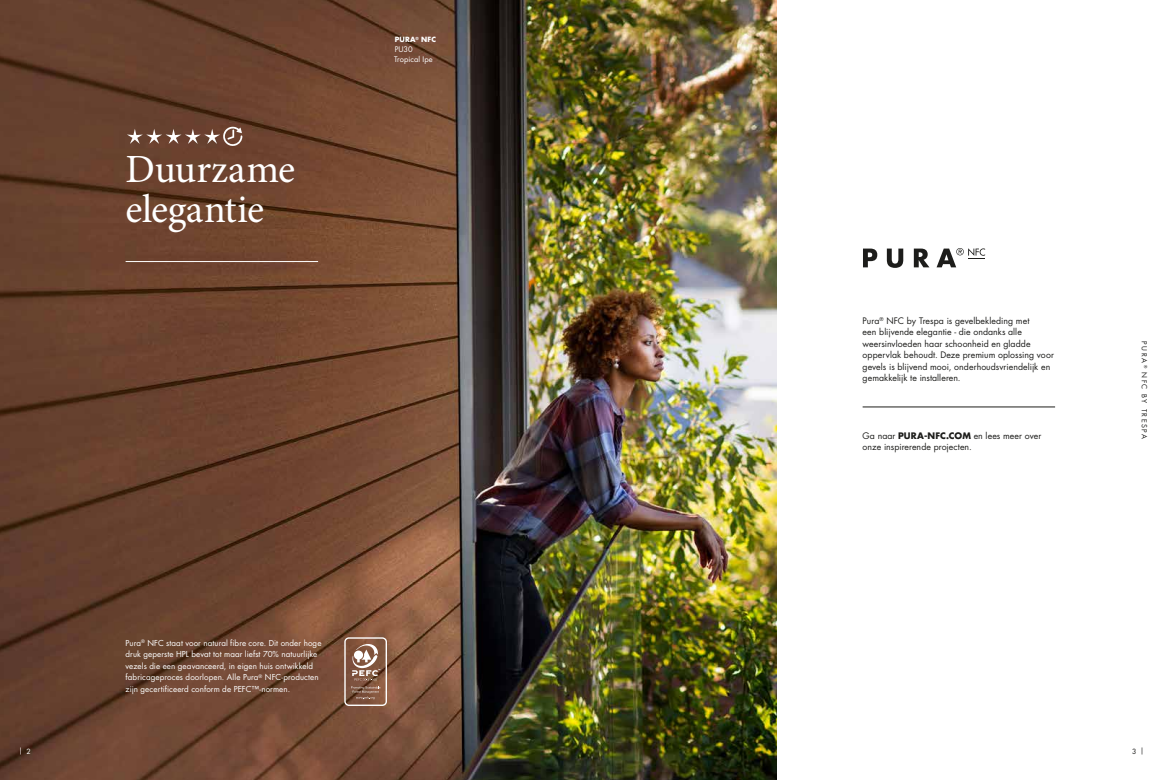
<style>
.page{position:relative;width:1163px;height:780px;background:#fff}
.page>*{position:absolute;margin:0;border:0;box-sizing:border-box;transform-origin:0 0}
.t1{font:40px/40px "Minion Pro";letter-spacing:-.01em;color:#fff}
.t2{font:8.8px/11.5px "Futura Std";letter-spacing:.005em;color:#1d1d1b}
.t3{font:8px/11.5px "Futura Std";letter-spacing:.01em;color:#fff}
.t4{font:7.5px/10px "Futura Std";letter-spacing:.005em;color:#fff}
.t5{font:7px "Futura Std";letter-spacing:.21em;color:#1d1d1b}
.t6{font:700 7px "Futura Std";letter-spacing:.02em;color:#fff}
.t7{font:7px "Futura Std";color:#fff}
.s1{font-weight:700}
</style>
<div class="page">
<img style="left:0;top:0;width:775px;height:780px">
<hr style="left:862px;top:406px;width:192px;height:1px;background:#1d1d1b">
<hr style="left:126px;top:261px;width:192px;height:1px;background:#fff">
<svg style="left:344px;top:637px;width:43px;height:69px;background:#9b7967"></svg>
<svg style="left:863px;top:248px;width:14px;height:19px"></svg>
<svg style="left:886px;top:248px;width:17px;height:20px"></svg>
<svg style="left:913px;top:248px;width:16px;height:19px"></svg>
<svg style="left:936px;top:248px;width:48px;height:19px"></svg>
<svg style="left:127px;top:126px;width:115px;height:21px;background:#836254"></svg>
<h1 class="t1" style="left:126px;top:149px;width:171px">Duurzame elegantie</h1>
<p class="t6" style="left:395px;top:35px;width:43px">PURA<sup>®</sup> NFC</p>
<p class="t4" style="left:394px;top:45px;width:40px">PU30<br>Tropical Ipe</p>
<p class="t3" style="left:126px;top:637px;width:197px">Pura<sup>®</sup> NFC staat voor natural fibre core. Dit onder hoge druk geperste HPL bevat tot maar liefst 70% natuurlijke vezels die een geavanceerd, in eigen huis ontwikkeld fabricageproces doorlopen. Alle Pura<sup>®</sup> NFC-producten zijn gecertificeerd conform de PEFC™-normen.</p>
<p class="t2" style="left:862px;top:315px;width:193px">Pura<sup>®</sup> NFC by Trespa is gevelbekleding met<br>een blijvende elegantie - die ondanks alle weersinvloeden haar schoonheid en gladde oppervlak behoudt. Deze premium oplossing voor gevels is blijvend mooi, onderhoudsvriendelijk en gemakkelijk te installeren.</p>
<p class="t2" style="left:862px;top:430px;width:180px">Ga naar <span class="s1">PURA-NFC.COM</span> en lees meer over onze inspirerende projecten.</p>
<p class="t5" style="left:1148px;top:341px;width:99px;rotate:90deg">PURA <sup>®</sup> NFC BY TRESPA</p>
<p class="t7" style="left:19px;top:746px;width:13px">| 2</p>
<p class="t5" style="left:1139px;top:746px;width:5px">|</p>
<p class="t5" style="left:1131px;top:746px;width:6px">3</p>
</div>
